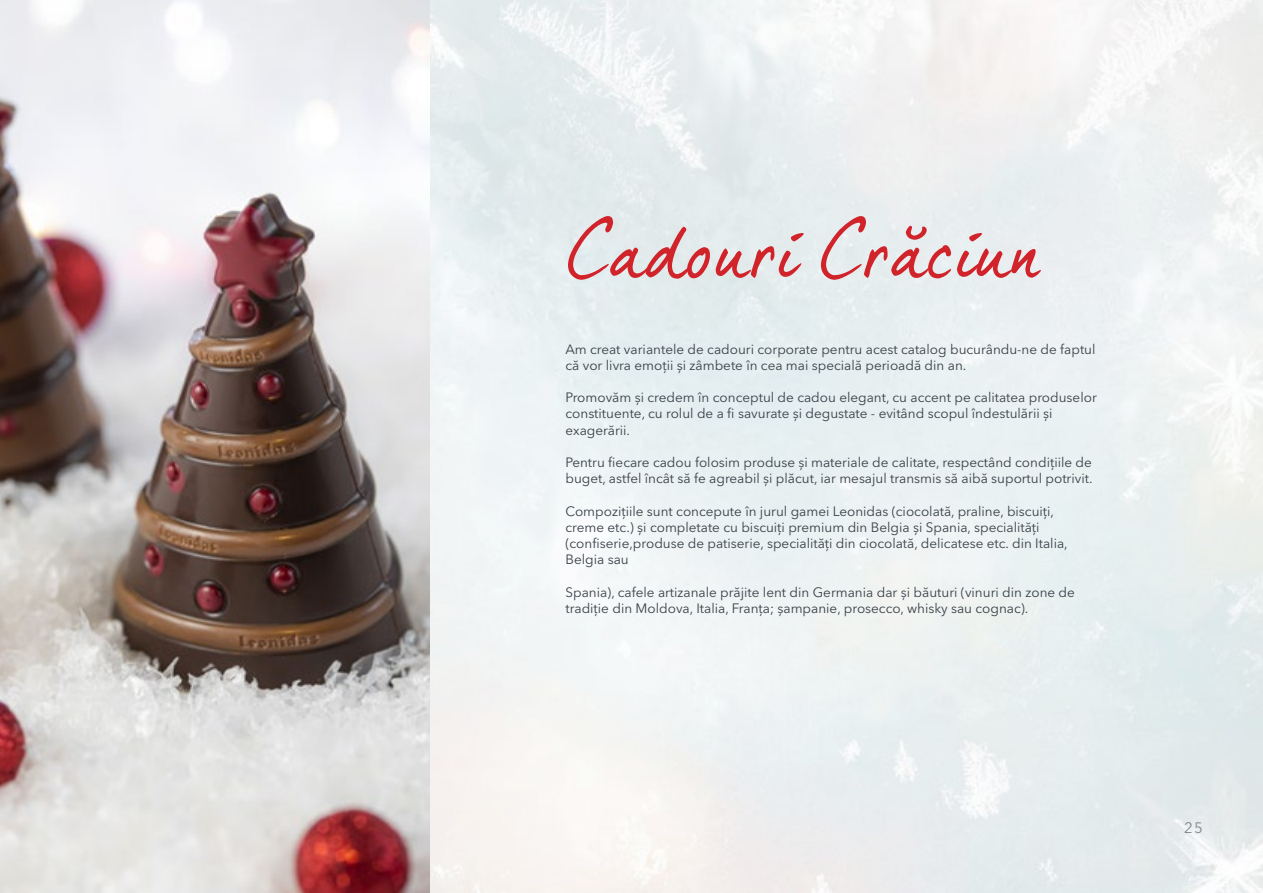
<style>
.page{position:relative;width:1263px;height:893px;background:#fff}
.page>*{position:absolute;margin:0;border:0;box-sizing:border-box;transform-origin:0 0}
.t1{font:75px "Leonidas Script TB2";color:#d1232a}
.t2{font:15px "Avenir Next LT Pro";color:#384047}
.t3{font:13.5px/16.2px "Avenir Next LT Pro";color:#384047}
</style>
<div class="page">
<img style="left:0;top:0;width:430px;height:893px">
<p class="t1" style="left:565px;top:206px;width:478px">Cadouri Crăciun</p>
<p class="t3" style="left:565px;top:341px;width:532px">Am creat variantele de cadouri corporate pentru acest catalog bucurându-ne de faptul că vor livra emoții și zâmbete în cea mai specială perioadă din an.</p>
<p class="t3" style="left:565px;top:389px;width:533px">Promovăm și credem în conceptul de cadou elegant, cu accent pe calitatea produselor constituente, cu rolul de a fi savurate și degustate - evitând scopul îndestulării și exagerării.</p>
<p class="t3" style="left:565px;top:454px;width:529px">Pentru fiecare cadou folosim produse și materiale de calitate, respectând condițiile de buget, astfel încât să fe agreabil și plăcut, iar mesajul transmis să aibă suportul potrivit.</p>
<p class="t3" style="left:565px;top:503px;width:504px">Compozițiile sunt concepute în jurul gamei Leonidas (ciocolată, praline, biscuiți, creme etc.) și completate cu biscuiți premium din Belgia și Spania, specialități (confiserie,produse de patiserie, specialități din ciocolată, delicatese etc. din Italia, Belgia sau</p>
<p class="t3" style="left:565px;top:584px;width:511px">Spania), cafele artizanale prăjite lent din Germania dar și băuturi (vinuri din zone de tradiție din Moldova, Italia, Franța; șampanie, prosecco, whisky sau cognac).</p>
<p class="t2" style="left:1184px;top:819px;width:20px">25</p>
</div>
